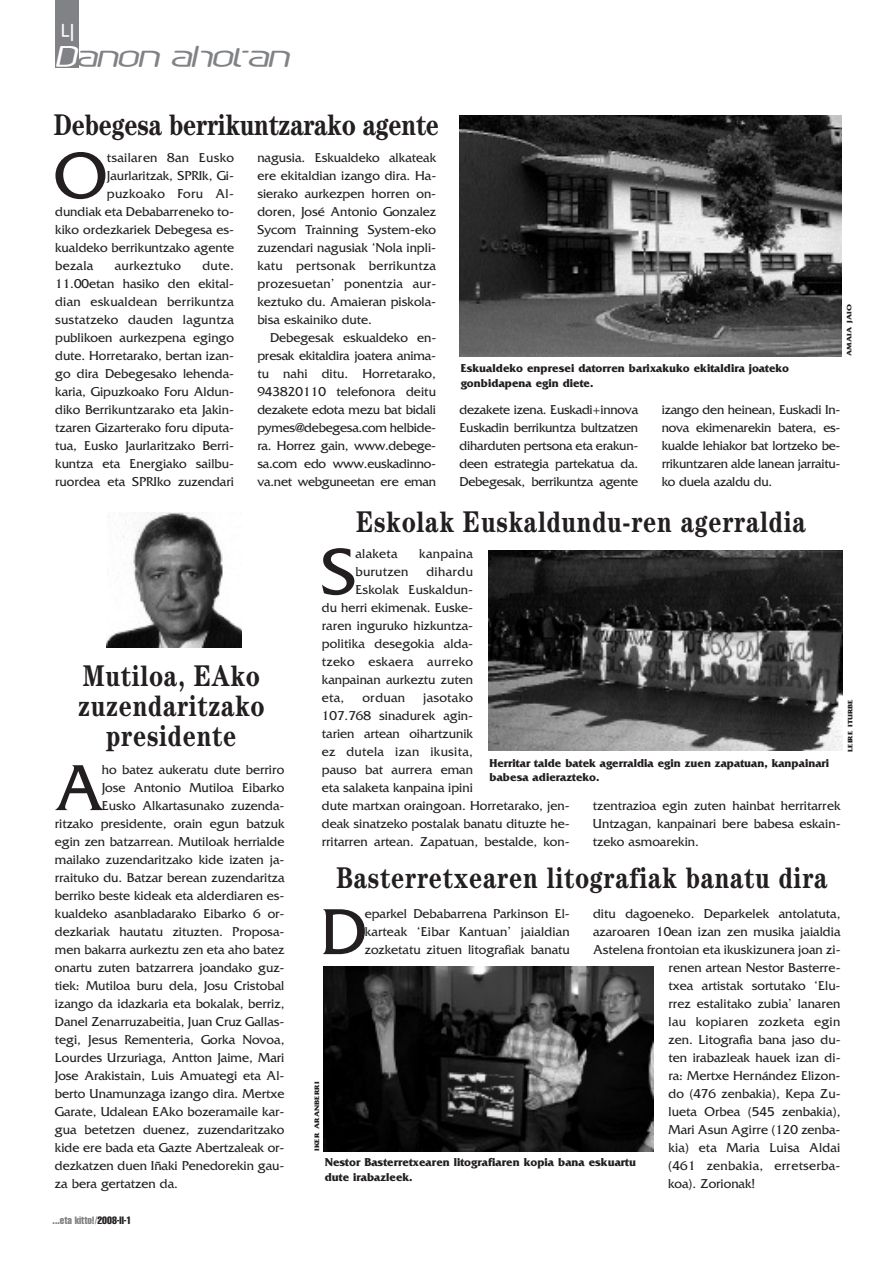
<style>
.page{position:relative;width:893px;height:1263px;background:#fff}
.page>*{position:absolute;margin:0;border:0;box-sizing:border-box;transform-origin:0 0}
.t1{font:68.25px "Friz Quadrata";color:#231f20}
.t2{font:italic 33px "Q Switch Ax";color:#808285}
.t3{font:700 30px/30px "Century";letter-spacing:.03em;color:#231f20;text-align:center;scale:.8 1}
.t4{font:700 30px "Century";letter-spacing:-.01em;color:#231f20;scale:.8 1}
.t5{font:27px "Q Switch Ax";color:#fff;scale:.7 1}
.t6{font:13.5px/18px "Friz Quadrata";color:#231f20;text-align:justify}
.t7{font:13.5px "Friz Quadrata";letter-spacing:.02em;color:#231f20}
.t8{font:700 12px/14.4px "Friz Quadrata";color:#231f20}
.t9{font:extra-condensed 10.5px "Helvetica";color:#808285}
.t10{font:700 6.75px "Friz Quadrata";color:#231f20;scale:1.3 1}
.s1{color:#fff}
.s2{color:#231f20}
</style>
<div class="page">
<div style="left:56px;top:0;width:23px;height:68px;background:#808285"></div>
<img style="left:459px;top:116px;width:383px;height:241px">
<img style="left:488px;top:551px;width:355px;height:200px">
<img style="left:107px;top:512px;width:134px;height:135px">
<img style="left:323px;top:967px;width:330px;height:184px">
<h3 class="t5" style="left:60px;top:24px;width:19px">4</h3>
<h2 class="t2" style="left:53px;top:46px;width:235px"><span class="s1">D</span>anon ahotan</h2>
<h3 class="t4" style="left:54px;top:114px;width:483px">Debegesa berrikuntzarako agente</h3>
<h1 class="t1" style="left:54px;top:135px;width:55px">O</h1>
<p class="t7" style="left:107px;top:149px;width:129px">tsailaren 8an Eusko</p>
<p class="t6" style="left:107px;top:166px;width:129px">Jaurlaritzak, SPRIk, Gi-</p>
<p class="t7" style="left:107px;top:185px;width:128px">puzkoako Foru Al-</p>
<p class="t6" style="left:55px;top:202px;width:180px">dundiak eta Debabarreneko to-</p>
<p class="t6" style="left:55px;top:220px;width:180px">kiko ordezkariek Debegesa es-</p>
<p class="t6" style="left:55px;top:238px;width:180px">kualdeko berrikuntzako agente</p>
<p class="t6" style="left:55px;top:256px;width:40px">bezala</p>
<p class="t7" style="left:115px;top:257px;width:68px">aurkeztuko</p>
<p class="t6" style="left:55px;top:256px;width:180px;text-indent:147px">dute.<br>11.00etan hasiko den ekital&shy;dian eskualdean berrikuntza sustatzeko dauden laguntza publikoen aurkezpena egingo dute. Horretarako, bertan izan&shy;go dira Debegesako lehenda&shy;karia, Gipuzkoako Foru Aldun&shy;diko Berrikuntzarako eta Jakin&shy;tzaren Gizarterako foru diputa&shy;tua, Eusko Jaurlaritzako Berri&shy;kuntza eta Energiako sailbu&shy;ruordea eta SPRIko zuzendari</p>
<p class="t6" style="left:257px;top:148px;width:180px">nagusia. Eskualdeko alkateak ere ekitaldian izango dira. Ha&shy;sierako aurkezpen horren on&shy;doren, José Antonio Gonzalez Sycom Trainning System-eko zuzendari nagusiak ‘Nola inpli&shy;katu pertsonak berrikuntza prozesuetan’ ponentzia aur&shy;keztuko du. Amaieran piskola&shy;bisa eskainiko dute.</p>
<p class="t6" style="left:257px;top:328px;width:180px;text-indent:13px">Debegesak eskualdeko en&shy;presak ekitaldira joatera anima&shy;tu nahi ditu. Horretarako, 943820110 telefonora deitu dezakete edota mezu bat bidali pymes@debegesa.com helbide&shy;ra. Horrez gain, www.debege&shy;sa.com edo www.euskadinno&shy;va.net webguneetan ere eman</p>
<p class="t8" style="left:461px;top:361px;width:330px">Eskualdeko enpresei datorren barixakuko ekitaldira joateko gonbidapena egin diete.</p>
<p class="t10" style="left:845px;top:356px;width:41px;rotate:-90deg">AMAIA JAIO</p>
<p class="t6" style="left:459px;top:400px;width:180px">dezakete izena. Euskadi+innova Euskadin berrikuntza bultzatzen diharduten pertsona eta erakun&shy;deen estrategia partekatua da.<br>Debegesak, berrikuntza agente</p>
<p class="t6" style="left:662px;top:400px;width:180px">izango den heinean, Euskadi In&shy;nova ekimenarekin batera, es&shy;kualde lehiakor bat lortzeko be&shy;rrikuntzaren alde lanean jarraitu&shy;ko duela azaldu du.</p>
<h3 class="t3" style="left:78px;top:663px;width:235px">Mutiloa, EAko zuzendaritzako presidente</h3>
<h1 class="t1" style="left:55px;top:747px;width:51px">A</h1>
<p class="t6" style="left:102px;top:760px;width:184px">ho batez aukeratu dute berriro</p>
<p class="t6" style="left:102px;top:778px;width:184px">Jose Antonio Mutiloa Eibarko</p>
<p class="t6" style="left:102px;top:796px;width:184px">Eusko Alkartasunako zuzenda-</p>
<p class="t6" style="left:55px;top:814px;width:231px">ritzako presidente, orain egun batzuk</p>
<p class="t6" style="left:55px;top:832px;width:231px">egin zen batzarrean. Mutiloak herrialde</p>
<p class="t6" style="left:55px;top:850px;width:231px">mailako zuzendaritzako kide izaten ja-</p>
<p class="t6" style="left:55px;top:868px;width:231px">rraituko du. Batzar berean zuzendaritza</p>
<p class="t6" style="left:55px;top:886px;width:231px">berriko beste kideak eta alderdiaren es-</p>
<p class="t6" style="left:55px;top:904px;width:231px">kualdeko asanbladarako Eibarko 6 or-</p>
<p class="t6" style="left:55px;top:922px;width:231px">dezkariak hautatu zituzten. Proposa-</p>
<p class="t6" style="left:55px;top:940px;width:231px">men bakarra aurkeztu zen eta aho batez</p>
<p class="t6" style="left:55px;top:958px;width:231px">onartu zuten batzarrera joandako guz-</p>
<p class="t6" style="left:55px;top:976px;width:231px">tiek: Mutiloa buru dela, Josu Cristobal</p>
<p class="t6" style="left:55px;top:994px;width:231px">izango da idazkaria eta bokalak, berriz,</p>
<p class="t6" style="left:55px;top:1012px;width:231px">Danel Zenarruzabeitia, Juan Cruz Gallas-</p>
<p class="t6" style="left:55px;top:1030px;width:231px">tegi, Jesus Rementeria, Gorka Novoa,</p>
<p class="t6" style="left:55px;top:1048px;width:231px">Lourdes Urzuriaga, Antton Jaime, Mari</p>
<p class="t6" style="left:55px;top:1066px;width:231px">Jose Arakistain, Luis Amuategi eta Al-</p>
<p class="t6" style="left:55px;top:1084px;width:231px">berto Unamunzaga izango dira. Mertxe</p>
<p class="t6" style="left:55px;top:1102px;width:231px">Garate, Udalean EAko bozeramaile kar-</p>
<p class="t6" style="left:55px;top:1120px;width:231px">gua betetzen duenez, zuzendaritzako</p>
<p class="t6" style="left:55px;top:1138px;width:231px">kide ere bada eta Gazte Abertzaleak or-</p>
<p class="t6" style="left:55px;top:1156px;width:231px">dezkatzen duen Iñaki Penedorekin gau-</p>
<p class="t6" style="left:55px;top:1174px;width:125px">za bera gertatzen da.</p>
<p class="t9" style="left:53px;top:1216px;width:80px">...eta kitto!/<span class="s2">2008-II-1</span></p>
<h3 class="t3" style="left:356px;top:509px;width:564px">Eskolak Euskaldundu-ren agerraldia</h3>
<h1 class="t1" style="left:321px;top:531px;width:37px">S</h1>
<p class="t7" style="left:355px;top:545px;width:44px">alaketa</p>
<p class="t7" style="left:419px;top:545px;width:55px">kanpaina</p>
<p class="t7" style="left:355px;top:563px;width:55px">burutzen</p>
<p class="t7" style="left:426px;top:563px;width:48px">dihardu</p>
<p class="t6" style="left:355px;top:580px;width:119px">Eskolak Euskaldun-</p>
<p class="t6" style="left:322px;top:598px;width:153px">du herri ekimenak. Euske-</p>
<p class="t6" style="left:322px;top:616px;width:153px">raren inguruko hizkuntza-</p>
<p class="t6" style="left:322px;top:634px;width:153px">politika desegokia alda-</p>
<p class="t7" style="left:322px;top:653px;width:153px">tzeko eskaera aurreko</p>
<p class="t6" style="left:322px;top:670px;width:153px">kanpainan aurkeztu zuten</p>
<p class="t6" style="left:322px;top:688px;width:24px">eta,</p>
<p class="t6" style="left:362px;top:688px;width:44px">orduan</p>
<p class="t6" style="left:322px;top:688px;width:249px;text-align:left;text-indent:101px">jasotako<br>107.768 sinadurek agin-<br>tarien artean oihartzunik<br>ez dutela izan ikusita,<br>pauso bat aurrera eman<br>eta salaketa kanpaina ipini<br>dute martxan oraingoan. Horretarako, jen&shy;deak sinatzeko postalak banatu dituzte he&shy;rritarren artean. Zapatuan, bestalde, kon-</p>
<p class="t10" style="left:846px;top:752px;width:42px;rotate:-90deg">LEIRE ITURBE</p>
<p class="t8" style="left:490px;top:755px;width:341px">Herritar talde batek agerraldia egin zuen zapatuan, kanpainari babesa adierazteko.</p>
<p class="t6" style="left:593px;top:796px;width:249px">tzentrazioa egin zuten hainbat herritarrek Untzagan, kanpainari bere babesa eskain&shy;tzeko asmoarekin.</p>
<h3 class="t3" style="left:336px;top:865px;width:615px">Basterretxearen litografiak banatu dira</h3>
<h1 class="t1" style="left:320px;top:891px;width:48px">D</h1>
<p class="t6" style="left:365px;top:904px;width:207px">eparkel Debabarrena Parkinson El&shy;karteak ‘Eibar Kantuan’ jaialdian zozketatu zituen litografiak banatu</p>
<p class="t6" style="left:593px;top:904px;width:249px">ditu dagoeneko. Deparkelek antolatuta,</p>
<p class="t6" style="left:593px;top:922px;width:249px">azaroaren 10ean izan zen musika jaialdia</p>
<p class="t6" style="left:593px;top:940px;width:249px">Astelena frontoian eta ikuskizunera joan zi-</p>
<p class="t6" style="left:668px;top:958px;width:173px">renen artean Nestor Basterre-</p>
<p class="t6" style="left:668px;top:976px;width:173px">txea artistak sortutako ‘Elu-</p>
<p class="t6" style="left:668px;top:994px;width:173px">rrez estalitako zubia’ lanaren</p>
<p class="t7" style="left:668px;top:1013px;width:173px">lau kopiaren zozketa egin</p>
<p class="t6" style="left:668px;top:1030px;width:173px">zen. Litografia bana jaso du-</p>
<p class="t6" style="left:668px;top:1048px;width:173px">ten irabazleak hauek izan di-</p>
<p class="t6" style="left:668px;top:1066px;width:173px">ra: Mertxe Hernández Elizon-</p>
<p class="t6" style="left:668px;top:1084px;width:173px">do (476 zenbakia), Kepa Zu-</p>
<p class="t6" style="left:668px;top:1102px;width:174px">lueta Orbea (545 zenbakia),</p>
<p class="t6" style="left:668px;top:1120px;width:173px">Mari Asun Agirre (120 zenba-</p>
<p class="t6" style="left:668px;top:1138px;width:173px">kia) eta Maria Luisa Aldai</p>
<p class="t7" style="left:668px;top:1157px;width:174px">(461 zenbakia, erretserba-</p>
<p class="t6" style="left:668px;top:1174px;width:89px">koa). Zorionak!</p>
<p class="t10" style="left:313px;top:1151px;width:55px;rotate:-90deg">IKER ARANBERRI</p>
<p class="t8" style="left:325px;top:1155px;width:313px">Nestor Basterretxearen litografiaren kopia bana eskuartu dute irabazleek.</p>
</div>
